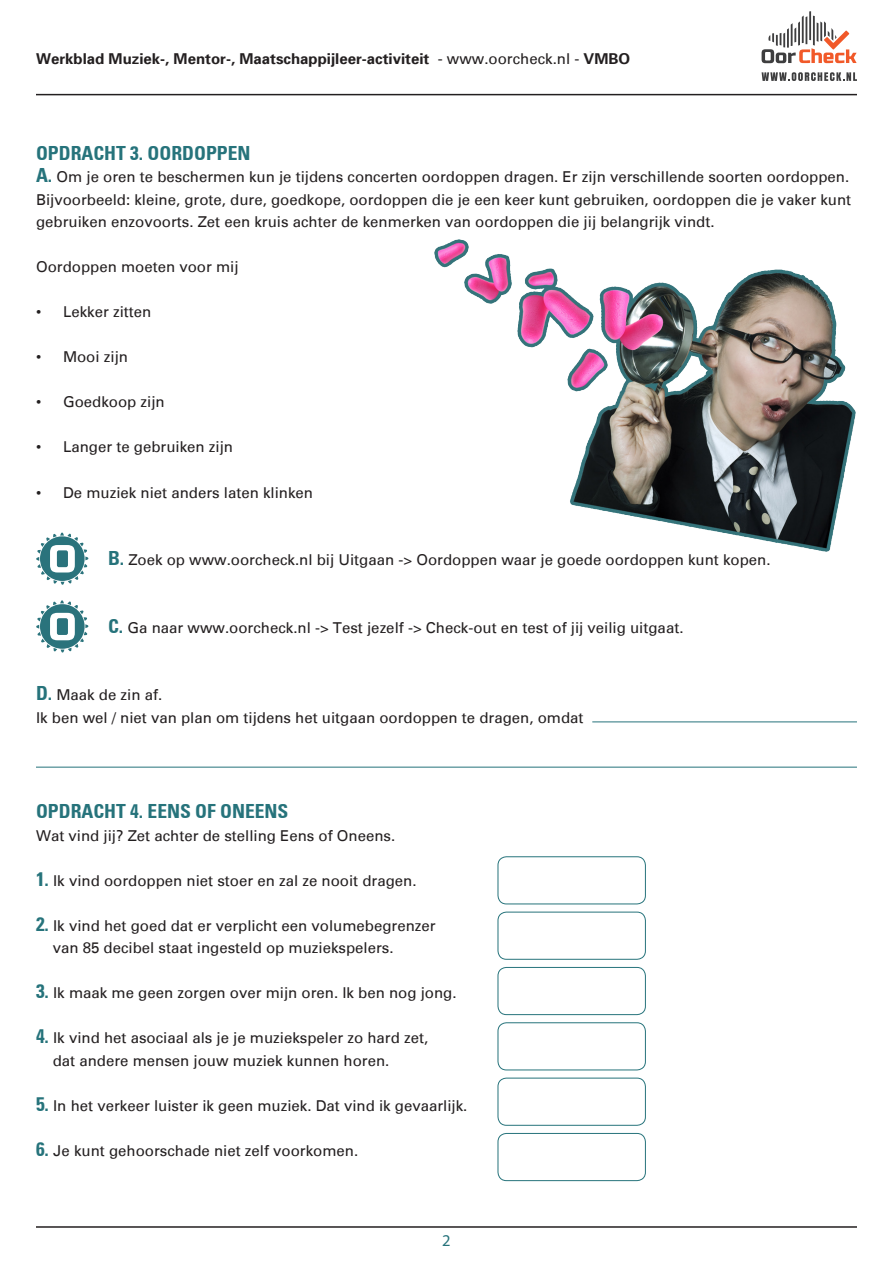
<style>
.page{position:relative;width:893px;height:1263px;background:#fff}
.page>*{position:absolute;margin:0;border:0;box-sizing:border-box;transform-origin:0 0}
.t1{font:700 condensed 19.5px "Univers";color:#26737b}
.t2{font:16.5px "Myriad Pro";color:#26737b}
.t3{font:15px/22.5px "Univers";color:#231f20}
.t4{font:700 15px "Univers 65";color:#231f20}
.s1{font-family:"Univers";font-weight:400}
.s2{font-weight:700;font-stretch:condensed;font-size:19.5px;color:#26737b}
</style>
<div class="page">
<hr style="left:36px;top:1226px;width:821px;height:2px;background:#231f20">
<hr style="left:36px;top:94px;width:821px;height:1px;background:#231f20">
<svg style="left:762px;top:11px;width:95px;height:52px"></svg>
<svg style="left:762px;top:72px;width:95px;height:9px"></svg>
<svg style="left:36px;top:532px;width:53px;height:53px"></svg>
<svg style="left:36px;top:600px;width:53px;height:53px"></svg>
<hr style="left:592px;top:721px;width:265px;height:1px;background:#26737b">
<hr style="left:36px;top:767px;width:821px;height:1px;background:#26737b">
<div style="left:498px;top:856px;width:148px;height:48px;border:1px solid #26737b;border-radius:9px"></div>
<div style="left:498px;top:967px;width:148px;height:48px;border:1px solid #26737b;border-radius:9px"></div>
<div style="left:498px;top:1022px;width:148px;height:48px;border:1px solid #26737b;border-radius:9px"></div>
<div style="left:498px;top:1078px;width:148px;height:48px;border:1px solid #26737b;border-radius:9px"></div>
<div style="left:498px;top:1133px;width:148px;height:48px;border:1px solid #26737b;border-radius:9px"></div>
<div style="left:498px;top:912px;width:148px;height:48px;border:1px solid #26737b;border-radius:9px"></div>
<img style="left:434px;top:239px;width:422px;height:313px">
<p class="t4" style="left:36px;top:49px;width:596px">Werkblad Muziek-, Mentor-, Maatschappijleer-activiteit <span class="s1">- www.oorcheck.nl -</span> VMBO</p>
<p class="t1" style="left:36px;top:141px;width:216px">OPDRACHT 3. OORDOPPEN</p>
<p class="t3" style="left:36px;top:166px;width:817px"><span class="s2">A.</span> Om je oren te beschermen kun je tijdens concerten oordoppen dragen. Er zijn verschillende soorten oordoppen.<br>Bijvoorbeeld: kleine, grote, dure, goedkope, oordoppen die je een keer kunt gebruiken, oordoppen die je vaker kunt gebruiken enzovoorts. Zet een kruis achter de kenmerken van oordoppen die jij belangrijk vindt.</p>
<p class="t3" style="left:36px;top:256px;width:204px">Oordoppen moeten voor mij</p>
<p class="t3" style="left:36px;top:301px;width:117px">• Lekker zitten</p>
<p class="t3" style="left:36px;top:346px;width:93px">• Mooi zijn</p>
<p class="t3" style="left:36px;top:391px;width:130px">• Goedkoop zijn</p>
<p class="t3" style="left:36px;top:436px;width:199px">• Langer te gebruiken zijn</p>
<p class="t3" style="left:36px;top:481px;width:279px">• De muziek niet anders laten klinken</p>
<p class="t3" style="left:108px;top:548px;width:664px"><span class="s2">B.</span> Zoek op www.oorcheck.nl bij Uitgaan -&gt; Oordoppen waar je goede oordoppen kunt kopen.</p>
<p class="t3" style="left:108px;top:616px;width:577px"><span class="s2">C.</span> Ga naar www.oorcheck.nl -&gt; Test jezelf -&gt; Check-out en test of jij veilig uitgaat.</p>
<p class="t3" style="left:36px;top:683px;width:128px"><span class="s2">D.</span> Maak de zin af.</p>
<p class="t3" style="left:36px;top:706px;width:549px">Ik ben wel / niet van plan om tijdens het uitgaan oordoppen te dragen, omdat</p>
<p class="t1" style="left:36px;top:799px;width:254px">OPDRACHT 4. EENS OF ONEENS</p>
<p class="t3" style="left:36px;top:824px;width:361px">Wat vind jij? Zet achter de stelling Eens of Oneens.</p>
<p class="t3" style="left:36px;top:869px;width:382px"><span class="s2">1.</span> Ik vind oordoppen niet stoer en zal ze nooit dragen.</p>
<p class="t3" style="left:36px;top:914px;width:401px"><span class="s2">2.</span> Ik vind het goed dat er verplicht een volumebegrenzer</p>
<p class="t3" style="left:53px;top:936px;width:342px">van 85 decibel staat ingesteld op muziekspelers.</p>
<p class="t3" style="left:36px;top:981px;width:422px"><span class="s2">3.</span> Ik maak me geen zorgen over mijn oren. Ik ben nog jong.</p>
<p class="t3" style="left:53px;top:1026px;width:377px;text-indent:-17px"><span class="s2">4.</span> Ik vind het asociaal als je je muziekspeler zo hard zet, dat andere mensen jouw muziek kunnen horen.</p>
<p class="t3" style="left:36px;top:1094px;width:433px"><span class="s2">5.</span> In het verkeer luister ik geen muziek. Dat vind ik gevaarlijk.</p>
<p class="t3" style="left:36px;top:1139px;width:324px"><span class="s2">6.</span> Je kunt gehoorschade niet zelf voorkomen.</p>
<p class="t2" style="left:442px;top:1231px;width:10px">2</p>
</div>
